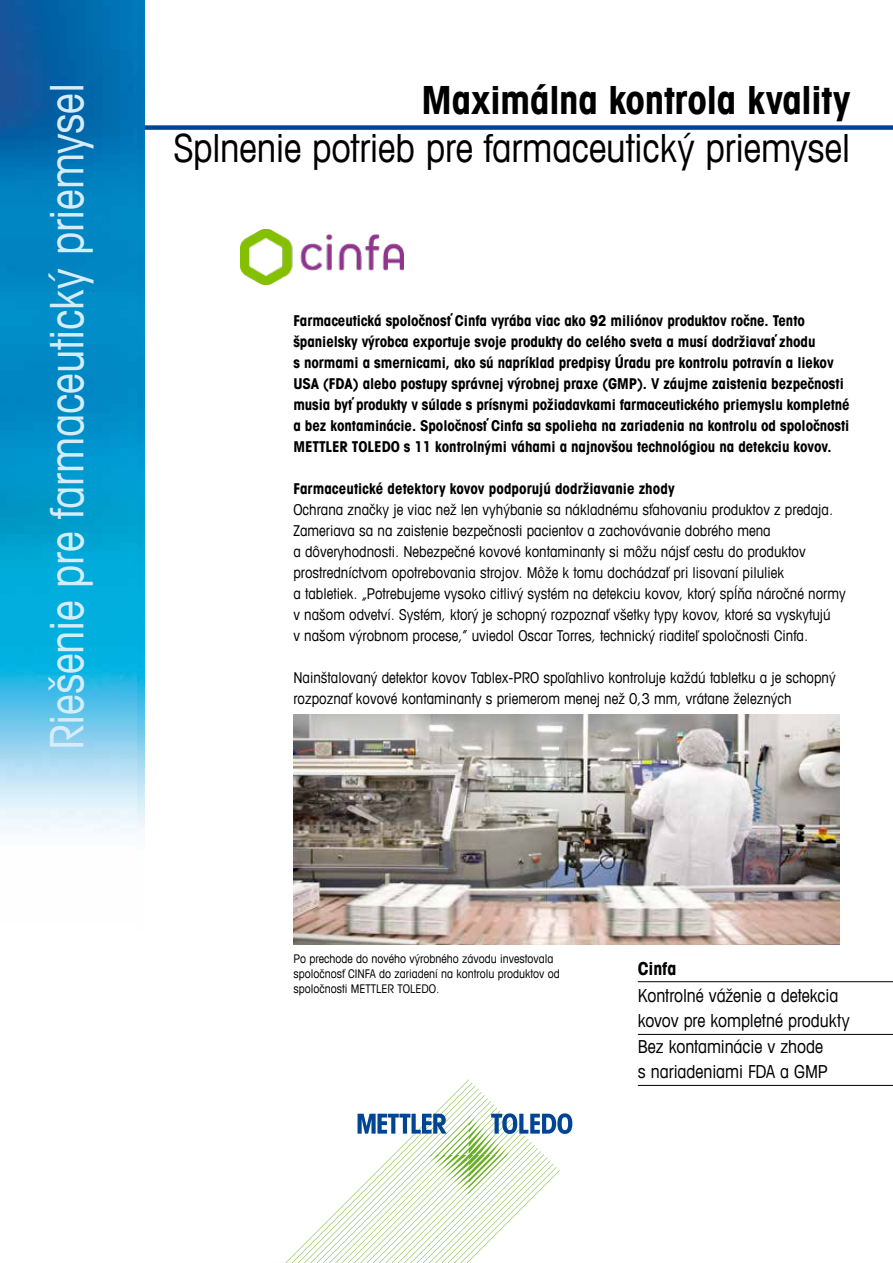
<style>
.page{position:relative;width:893px;height:1263px;background:#fff}
.page>*{position:absolute;margin:0;border:0;box-sizing:border-box;transform-origin:0 0}
.t1{font:condensed 46.5px "Avant Garde Com";letter-spacing:-.005em;color:#d5edfa}
.t2{font:condensed 39px "Avant Garde Com";letter-spacing:-.005em;color:#000}
.t3{font:700 condensed 39px "Avant Garde Com";letter-spacing:-.01em;color:#000}
.t4{font:condensed 18px/25.5px "Avant Garde Com";letter-spacing:-.005em;color:#000}
.t5{font:700 condensed 18px "Avant Garde Com";letter-spacing:-.01em;color:#000}
.t6{font:condensed 15px/21px "Avant Garde Com";color:#000}
.t7{font:700 condensed 15px/21px "Avant Garde Com";letter-spacing:-.005em;color:#000}
.t8{font:condensed 12px/15px "Avant Garde Com";color:#000}
</style>
<div class="page">
<img style="left:136px;top:0;width:9px;height:831px">
<img style="left:0;top:0;width:136px;height:831px">
<svg style="left:285px;top:1079px;width:287px;height:184px"></svg>
<hr style="left:638px;top:981px;width:255px;height:1px;background:#000">
<hr style="left:638px;top:1034px;width:255px;height:1px;background:#000">
<hr style="left:638px;top:1085px;width:255px;height:1px;background:#000">
<div style="left:145px;top:125px;width:748px;height:5px;background:#004595"></div>
<img style="left:240px;top:230px;width:164px;height:55px">
<img style="left:293px;top:714px;width:547px;height:230px">
<h1 class="t1" style="left:38px;top:750px;width:668px;rotate:-90deg">Riešenie pre farmaceutický priemysel</h1>
<h2 class="t3" style="left:422px;top:75px;width:430px">Maximálna kontrola kvality</h2>
<h2 class="t2" style="left:174px;top:124px;width:678px">Splnenie potrieb pre farmaceutický priemysel</h2>
<p class="t7" style="left:293px;top:309px;width:558px">Farmaceutická spoločnosť Cinfa vyrába viac ako 92 miliónov produktov ročne. Tento španielsky výrobca exportuje svoje produkty do celého sveta a musí dodržiavať zhodu<br>s normami a smernicami, ako sú napríklad predpisy Úradu pre kontrolu potravín a liekov USA (FDA) alebo postupy správnej výrobnej praxe (GMP). V záujme zaistenia bezpečnosti musia byť produkty v súlade s prísnymi požiadavkami farmaceutického priemyslu kompletné a bez kontaminácie. Spoločnosť Cinfa sa spolieha na zariadenia na kontrolu od spoločnosti METTLER TOLEDO s 11 kontrolnými váhami a najnovšou technológiou na detekciu kovov.</p>
<p class="t7" style="left:293px;top:477px;width:383px">Farmaceutické detektory kovov podporujú dodržiavanie zhody</p>
<p class="t6" style="left:293px;top:498px;width:554px">Ochrana značky je viac než len vyhýbanie sa nákladnému sťahovaniu produktov z predaja.<br>Zameriava sa na zaistenie bezpečnosti pacientov a zachovávanie dobrého mena<br>a dôveryhodnosti. Nebezpečné kovové kontaminanty si môžu nájsť cestu do produktov prostredníctvom opotrebovania strojov. Môže k tomu dochádzať pri lisovaní piluliek<br>a tabletiek. „Potrebujeme vysoko citlivý systém na detekciu kovov, ktorý spĺňa náročné normy v našom odvetví. Systém, ktorý je schopný rozpoznať všetky typy kovov, ktoré sa vyskytujú<br>v našom výrobnom procese,“ uviedol Oscar Torres, technický riaditeľ spoločnosti Cinfa.</p>
<p class="t6" style="left:293px;top:666px;width:544px">Nainštalovaný detektor kovov Tablex-PRO spoľahlivo kontroluje každú tabletku a je schopný rozpoznať kovové kontaminanty s priemerom menej než 0,3 mm, vrátane železných</p>
<p class="t8" style="left:293px;top:950px;width:268px">Po prechode do nového výrobného závodu investovala spoločnosť CINFA do zariadení na kontrolu produktov od spoločnosti METTLER TOLEDO.</p>
<p class="t5" style="left:638px;top:956px;width:40px">Cinfa</p>
<p class="t4" style="left:638px;top:982px;width:213px">Kontrolné váženie a detekcia kovov pre kompletné produkty<br>Bez kontaminácie v zhode<br>s nariadeniami FDA a GMP</p>
</div>
